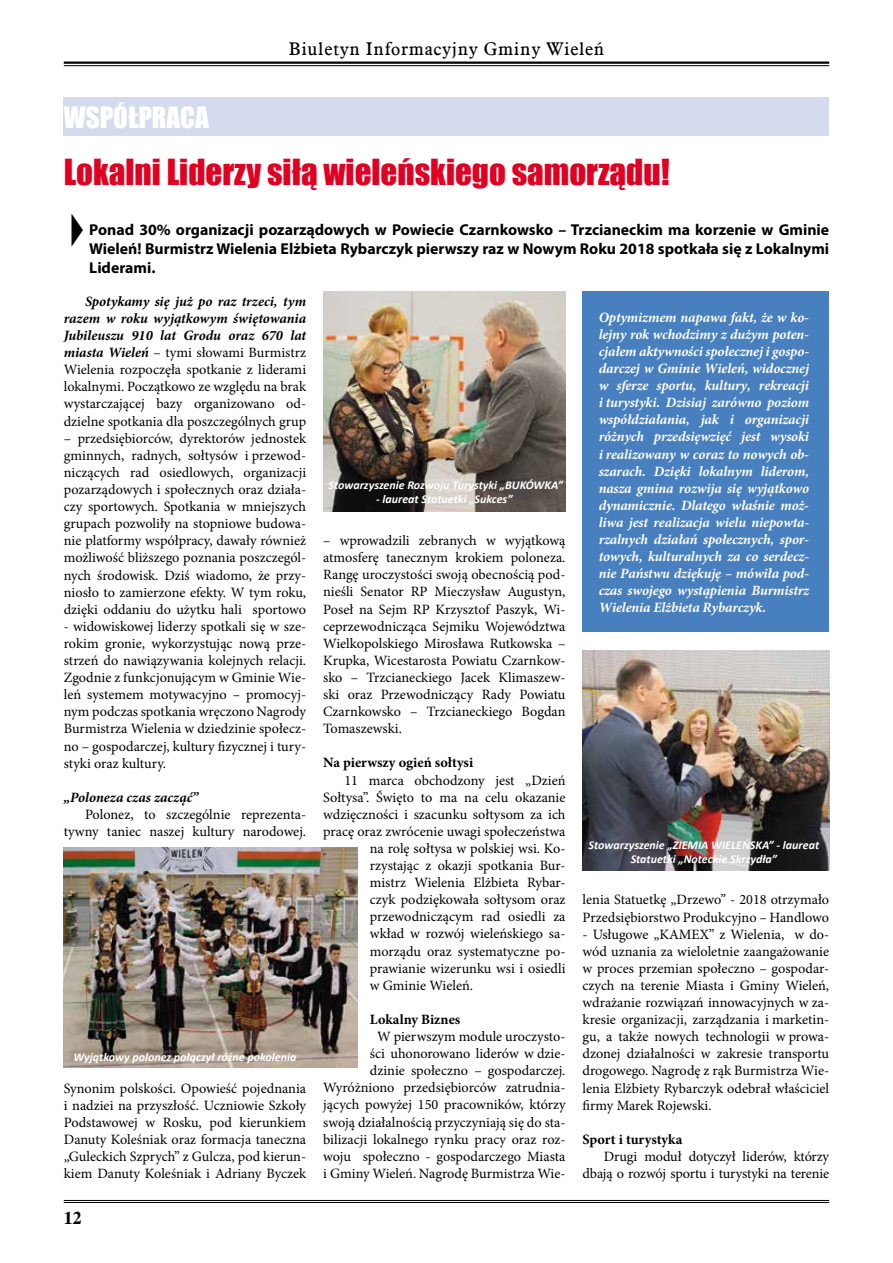
<style>
.page{position:relative;width:893px;height:1263px;background:#fff}
.page>*{position:absolute;margin:0;border:0;box-sizing:border-box;transform-origin:0 0}
.t1{font:33px "Impact";color:#df0022}
.t2{font:27px "Impact";color:#fff}
.t3{font:18px "Aldine 721 EU";letter-spacing:.04em;color:#000}
.t4{font:700 18px "Dutch 801 EU";color:#000}
.t5{font:700 15.75px/18.9px "Myriad Pro";color:#000;text-align:justify}
.t6{font:14.25px/17.1px "Minion Pro";color:#000;text-align:justify}
.t7{font:italic 700 14.25px/17.1px "Minion Pro";letter-spacing:-.01em;color:#fff;text-align:justify}
.t8{font:700 14.25px "Minion Pro";color:#000}
.t9{font:italic 700 14.25px "Minion Pro";color:#000}
.t10{font:italic 700 12px/14.4px "Calibri";color:#fff;text-align:center}
.s1{font-weight:700;font-style:italic}
.s2{font-style:italic}
</style>
<div class="page">
<hr style="left:64px;top:1200px;width:765px;height:1px;background:#000">
<hr style="left:64px;top:1202px;width:765px;height:1px;background:#000">
<div style="left:583px;top:291px;width:246px;height:340px;background:#487fbf"></div>
<img style="left:64px;top:847px;width:293px;height:220px">
<img style="left:323px;top:291px;width:243px;height:221px">
<img style="left:583px;top:651px;width:246px;height:220px">
<div style="left:64px;top:98px;width:765px;height:38px;background:#d5dbef"></div>
<hr style="left:64px;top:62px;width:765px;height:2px;background:#000">
<hr style="left:64px;top:65px;width:765px;height:1px;background:#000">
<h2 class="t2" style="left:64px;top:97px;width:147px">WSPÓŁPRACA</h2>
<p class="t3" style="left:289px;top:38px;width:317px">Biuletyn Informacyjny Gminy Wieleń</p>
<h1 class="t1" style="left:64px;top:146px;width:607px">Lokalni Liderzy siłą wieleńskiego samorządu!</h1>
<p class="t5" style="left:89px;top:220px;width:741px">Ponad 30% organizacji pozarządowych w Powiecie Czarnkowsko – Trzcianeckim ma korzenie w Gminie Wieleń! Burmistrz Wielenia Elżbieta Rybarczyk pierwszy raz w Nowym Roku 2018 spotkała się z Lokalnymi Liderami.</p>
<p class="t6" style="left:64px;top:293px;width:244px;text-indent:21px"><span class="s1">Spotykamy się już po raz trzeci, tym razem w roku wyjątkowym świętowania Jubileuszu 910 lat Grodu oraz 670 lat miasta Wieleń</span> <span class="s2">–</span> tymi słowami Burmistrz Wielenia rozpoczęła spotkanie z liderami lokalnymi. Początkowo ze względu na brak wystarczającej bazy organizowano od&shy;dzielne spotkania dla poszczególnych grup</p>
<p class="t6" style="left:64px;top:430px;width:244px">– przedsiębiorców, dyrektorów jednostek gminnych, radnych, sołtysów i przewod&shy;niczących rad osiedlowych, organizacji pozarządowych i społecznych oraz działa&shy;czy sportowych. Spotkania w mniejszych grupach pozwoliły na stopniowe budowa&shy;nie platformy współpracy, dawały również możliwość bliższego poznania poszczegól&shy;nych środowisk. Dziś wiadomo, że przy&shy;niosło to zamierzone efekty. W tym roku, dzięki oddaniu do użytku hali sportowo</p>
<p class="t6" style="left:64px;top:618px;width:244px">- widowiskowej liderzy spotkali się w sze&shy;rokim gronie, wykorzystując nową prze&shy;strzeń do nawiązywania kolejnych relacji.<br>Zgodnie z funkcjonującym w Gminie Wie&shy;leń systemem motywacyjno – promocyj&shy;nym podczas spotkania wręczono Nagrody Burmistrza Wielenia w dziedzinie społecz&shy;no – gospodarczej, kultury fizycznej i tury&shy;styki oraz kultury.</p>
<p class="t9" style="left:64px;top:787px;width:136px">„Poloneza czas zacząć”</p>
<p class="t6" style="left:64px;top:806px;width:244px;text-align:right">Polonez, to szczególnie reprezenta&shy;tywny taniec naszej kultury narodowej.</p>
<p class="t10" style="left:74px;top:1049px;width:224px">Wyjątkowy polonez połączył różne pokolenia</p>
<p class="t6" style="left:64px;top:1079px;width:244px">Synonim polskości. Opowieść pojednania i nadziei na przyszłość. Uczniowie Szkoły Podstawowej w Rosku, pod kierunkiem Danuty Koleśniak oraz formacja taneczna „Guleckich Szprych” z Gulcza, pod kierun&shy;kiem Danuty Koleśniak i Adriany Byczek</p>
<p class="t4" style="left:64px;top:1207px;width:19px">12</p>
<p class="t10" style="left:329px;top:477px;width:236px">Stowarzyszenie Rozwoju Turystyki „BUKÓWKA”</p>
<p class="t10" style="left:376px;top:491px;width:138px">- laureat Statuetki „Sukces”</p>
<p class="t6" style="left:323px;top:532px;width:244px">– wprowadzili zebranych w wyjątkową atmosferę tanecznym krokiem poloneza.<br>Rangę uroczystości swoją obecnością pod&shy;nieśli Senator RP Mieczysław Augustyn, Poseł na Sejm RP Krzysztof Paszyk, Wi&shy;ceprzewodnicząca Sejmiku Województwa Wielkopolskiego Mirosława Rutkowska – Krupka, Wicestarosta Powiatu Czarnkow&shy;sko – Trzcianeckiego Jacek Klimaszew&shy;ski oraz Przewodniczący Rady Powiatu Czarnkowsko – Trzcianeckiego Bogdan Tomaszewski.</p>
<p class="t8" style="left:323px;top:753px;width:152px">Na pierwszy ogień sołtysi</p>
<p class="t6" style="left:344px;top:771px;width:223px">11 marca obchodzony jest „Dzień</p>
<p class="t6" style="left:323px;top:789px;width:244px">Sołtysa”. Święto to ma na celu okazanie</p>
<p class="t6" style="left:323px;top:806px;width:244px">wdzięczności i szacunku sołtysom za ich</p>
<p class="t6" style="left:323px;top:823px;width:244px">pracę oraz zwrócenie uwagi społeczeństwa</p>
<p class="t6" style="left:370px;top:840px;width:197px">na rolę sołtysa w polskiej wsi. Ko-</p>
<p class="t6" style="left:370px;top:857px;width:197px">rzystając z okazji spotkania Bur-</p>
<p class="t6" style="left:370px;top:874px;width:197px">mistrz Wielenia Elżbieta Rybar-</p>
<p class="t6" style="left:370px;top:891px;width:197px">czyk podziękowała sołtysom oraz</p>
<p class="t6" style="left:370px;top:908px;width:197px">przewodniczącym rad osiedli za</p>
<p class="t6" style="left:370px;top:925px;width:197px">wkład w rozwój wieleńskiego sa-</p>
<p class="t6" style="left:370px;top:942px;width:197px">morządu oraz systematyczne po-</p>
<p class="t6" style="left:370px;top:960px;width:197px">prawianie wizerunku wsi i osiedli</p>
<p class="t6" style="left:370px;top:977px;width:105px">w Gminie Wieleń.</p>
<p class="t8" style="left:370px;top:1009px;width:92px">Lokalny Biznes</p>
<p class="t6" style="left:323px;top:1028px;width:244px;text-align:right">W pierwszym module uroczysto-<br>ści uhonorowano liderów w dzie-<br>dzinie społeczno – gospodarczej.<br>Wyróżniono przedsiębiorców zatrudnia&shy;jących powyżej 150 pracowników, którzy swoją działalnością przyczyniają się do sta&shy;bilizacji lokalnego rynku pracy oraz roz&shy;woju społeczno - gospodarczego Miasta i Gminy Wieleń. Nagrodę Burmistrza Wie-</p>
<p class="t7" style="left:599px;top:308px;width:212px">Optymizmem napawa fakt, że w ko&shy;lejny rok wchodzimy z dużym poten&shy;cjałem aktywności społecznej i gospo&shy;darczej w Gminie Wieleń, widocznej w sferze sportu, kultury, rekreacji i turystyki. Dzisiaj zarówno poziom współdziałania, jak i organizacji różnych przedsięwzięć jest wysoki i realizowany w coraz to nowych ob&shy;szarach. Dzięki lokalnym liderom, nasza gmina rozwija się wyjątkowo dynamicznie. Dlatego właśnie moż&shy;liwa jest realizacja wielu niepowta&shy;rzalnych działań społecznych, spor&shy;towych, kulturalnych za co serdecz&shy;nie Państwu dziękuję – mówiła pod&shy;czas swojego wystąpienia Burmistrz Wielenia Elżbieta Rybarczyk.</p>
<p class="t10" style="left:589px;top:837px;width:232px">Stowarzyszenie „ZIEMIA WIELEŃSKA” - laureat<br>Statuetki „Noteckie Skrzydła”</p>
<p class="t6" style="left:583px;top:891px;width:248px">lenia Statuetkę „Drzewo” - 2018 otrzymało<br>Przedsiębiorstwo Produkcyjno – Handlowo</p>
<p class="t6" style="left:583px;top:925px;width:248px">- Usługowe „KAMEX” z Wielenia, w do&shy;wód uznania za wieloletnie zaangażowanie w proces przemian społeczno – gospodar&shy;czych na terenie Miasta i Gminy Wieleń, wdrażanie rozwiązań innowacyjnych w za&shy;kresie organizacji, zarządzania i marketin&shy;gu, a także nowych technologii w prowa&shy;dzonej działalności w zakresie transportu drogowego. Nagrodę z rąk Burmistrza Wie&shy;lenia Elżbiety Rybarczyk odebrał właściciel firmy Marek Rojewski.</p>
<p class="t8" style="left:583px;top:1129px;width:101px">Sport i turystyka</p>
<p class="t6" style="left:583px;top:1148px;width:248px;text-align:right">Drugi moduł dotyczył liderów, którzy dbają o rozwój sportu i turystyki na terenie</p>
</div>
